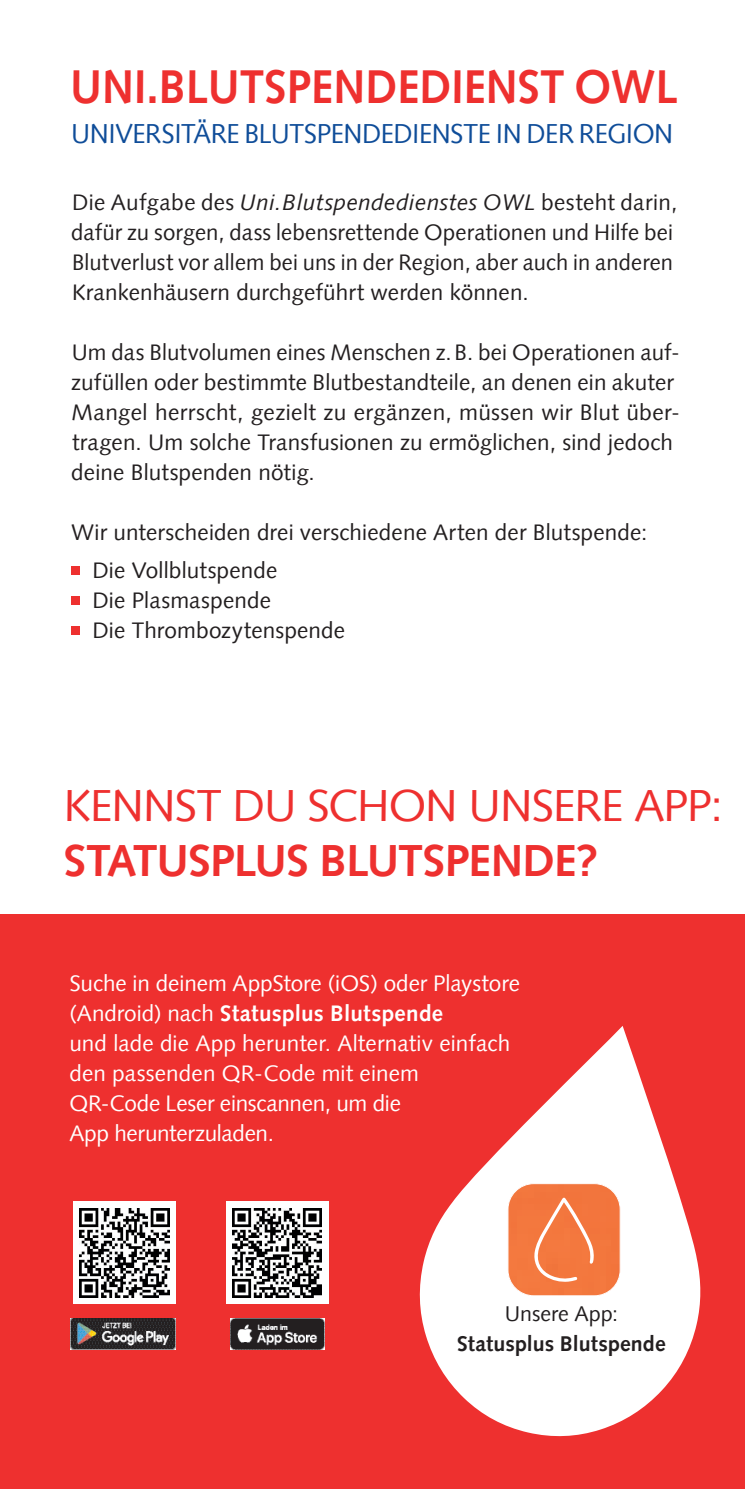
<style>
.page{position:relative;width:745px;height:1489px;background:#fff}
.page>*{position:absolute;margin:0;border:0;box-sizing:border-box;transform-origin:0 0}
.t1{font:700 47.5px "Syntax";color:#ee302f;scale:.93 1}
.t2{font:45px "Syntax";letter-spacing:-.025em;color:#ee302f}
.t3{font:700 45px "Syntax";letter-spacing:-.02em;color:#ee302f}
.t4{font:27.5px "Syntax";letter-spacing:-.015em;color:#0f4d99;scale:.96 1}
.t5{font:22.5px/30px "Syntax";letter-spacing:.005em;color:#231f20}
.t6{font:22.5px/30px "Syntax";color:#fff}
.t7{font:700 21.5px "Syntax";letter-spacing:.005em;color:#231f20}
.t8{font:21.5px "Syntax";color:#231f20}
.s1{font-style:italic}
.s2{font-weight:700}
</style>
<div class="page">
<div style="left:71px;top:566px;width:9px;height:8px;background:#ee302f"></div>
<div style="left:71px;top:596px;width:9px;height:8px;background:#ee302f"></div>
<div style="left:71px;top:626px;width:9px;height:8px;background:#ee302f"></div>
<div style="left:0;top:914px;width:744px;height:574px;background:#ee302f"></div>
<svg style="left:419px;top:1026px;width:282px;height:411px;fill:#fff"></svg>
<img style="left:507px;top:1183px;width:112px;height:112px">
<div style="left:507px;top:1183px;width:113px;height:112px;border:1px solid #fff;border-radius:26px"></div>
<svg style="left:532px;top:1197px;width:61px;height:85px;background:#f48754"></svg>
<div style="left:73px;top:1201px;width:103px;height:103px;background:#fff"></div>
<img style="left:80px;top:1208px;width:89px;height:89px">
<img style="left:71px;top:1318px;width:105px;height:31px">
<div style="left:225px;top:1201px;width:103px;height:103px;background:#fff"></div>
<img style="left:232px;top:1208px;width:90px;height:89px">
<img style="left:230px;top:1318px;width:94px;height:31px">
<h1 class="t1" style="left:70px;top:59px;width:654px">UNI.BLUTSPENDEDIENST OWL</h1>
<p class="t4" style="left:71px;top:117px;width:628px">UNIVERSITÄRE BLUTSPENDEDIENSTE IN DER REGION</p>
<p class="t5" style="left:71px;top:187px;width:607px">Die Aufgabe des <span class="s1">Uni.Blutspendedienstes OWL</span> besteht darin, dafür zu sorgen, dass lebensrettende Operationen und Hilfe bei Blutverlust vor allem bei uns in der Region, aber auch in anderen Krankenhäusern durchgeführt werden können.</p>
<p class="t5" style="left:71px;top:337px;width:609px">Um das Blutvolumen eines Menschen z.B. bei Operationen auf&shy;zufüllen oder bestimmte Blutbestandteile, an denen ein akuter Mangel herrscht, gezielt zu ergänzen, müssen wir Blut über&shy;tragen. Um solche Transfusionen zu ermöglichen, sind jedoch deine Blutspenden nötig.</p>
<p class="t5" style="left:92px;top:514px;width:556px;line-height:37.5px;text-indent:-21px">Wir unterscheiden drei verschiedene Arten der Blutspende:<br>Die Vollblutspende</p>
<p class="t5" style="left:92px;top:585px;width:254px">Die Plasmaspende<br>Die Thrombozytenspende</p>
<h2 class="t2" style="left:64px;top:778px;width:660px">KENNST DU SCHON UNSERE APP:</h2>
<h2 class="t3" style="left:64px;top:834px;width:535px">STATUSPLUS BLUTSPENDE?</h2>
<p class="t6" style="left:69px;top:967px;width:452px">Suche in deinem AppStore (iOS) oder Playstore (Android) nach <span class="s2">Statusplus Blutspende<br></span>und lade die App herunter. Alternativ einfach den passenden QR-Code mit einem<br>QR-Code Leser einscannen, um die<br>App herunterzuladen.</p>
<p class="t8" style="left:504px;top:1300px;width:115px">Unsere App:</p>
<p class="t7" style="left:457px;top:1330px;width:210px">Statusplus Blutspende</p>
</div>
